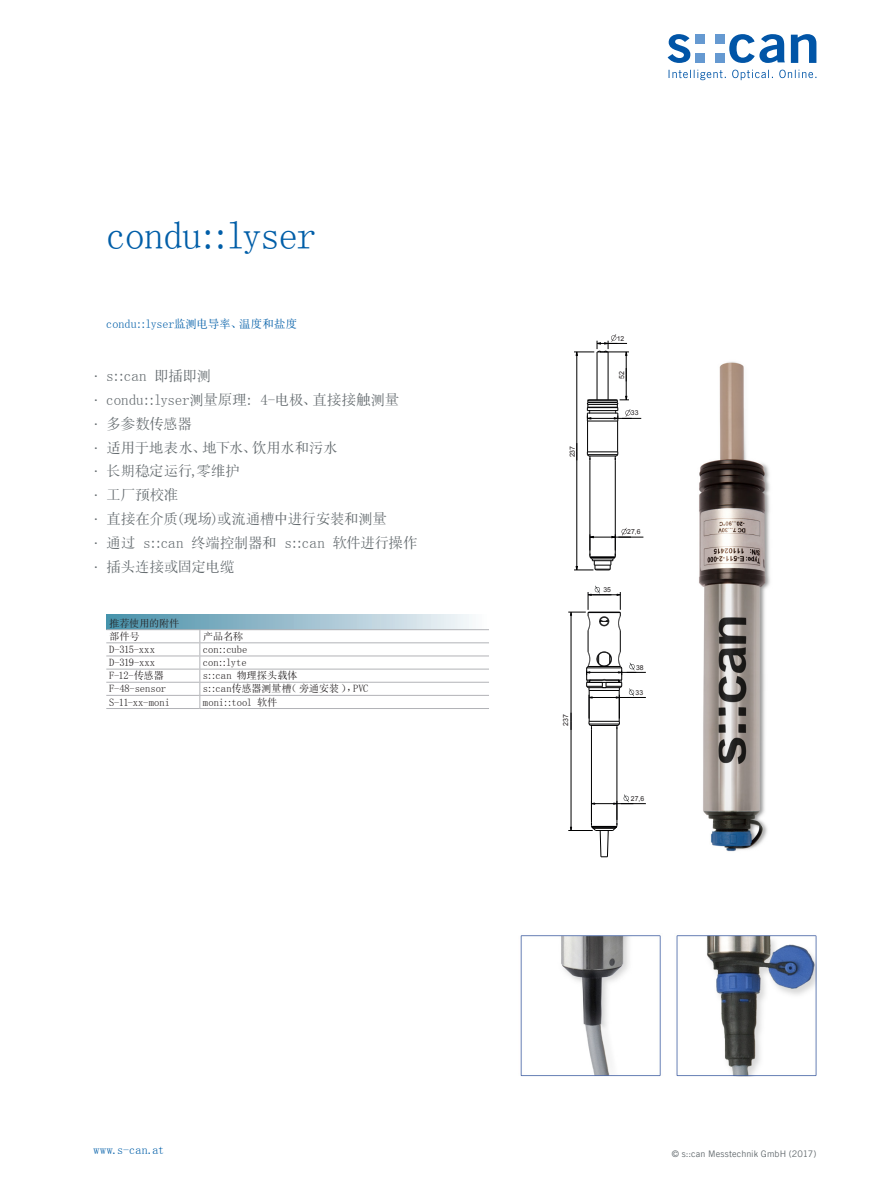
<style>
.page{position:relative;width:893px;height:1191px;background:#fff}
.page>*{position:absolute;margin:0;border:0;box-sizing:border-box;transform-origin:0 0}
.Produkttitel{font:39px "MS Song";letter-spacing:-.025em;color:#015ea8}
.t1{font:15px "MS Song";letter-spacing:-.045em;color:#62696d}
.Messparameter{font:12px "MS Song";letter-spacing:-.005em;color:#015ea8}
.Tabelle{font:10.5px "MS Song";letter-spacing:-.005em;color:#231f20}
.Tabelle-2{font:10.5px "MS Song";letter-spacing:-.035em;color:#231f20}
.Tabelle_Header{font:10.5px "MS Song";letter-spacing:-.045em;color:#231f20}
.Tabelle-3{font:10.5px "MS Song";letter-spacing:-.025em;color:#231f20}
.t2{font:9px "Trade Gothic LT Com";letter-spacing:.01em;color:#62696d}
.Masszeichnung{font:7.05px "Arial";color:#231f20}
.Masszeichnung-2{font:6.75px "Arial";letter-spacing:-.005em;color:#231f20}
.s1{font-family:"Trade Gothic LT Std";font-stretch:expanded}
</style>
<div class="page">
<svg style="left:668px;top:34px;width:22px;height:29px"></svg>
<svg style="left:729px;top:34px;width:56px;height:29px"></svg>
<svg style="left:791px;top:34px;width:25px;height:29px"></svg>
<div style="left:695px;top:34px;width:10px;height:10px;background:#6599d1"></div>
<div style="left:715px;top:34px;width:9px;height:10px;background:#6599d1"></div>
<div style="left:695px;top:53px;width:10px;height:10px;background:#6599d1"></div>
<div style="left:715px;top:53px;width:9px;height:10px;background:#6599d1"></div>
<svg style="left:669px;top:70px;width:147px;height:10px"></svg>
<img style="left:699px;top:362px;width:71px;height:490px">
<hr style="left:587px;top:421px;width:1px;height:31px;background:#000001">
<hr style="left:587px;top:451px;width:31px;height:1px;background:#000001">
<hr style="left:615px;top:460px;width:1px;height:93px;background:#000001">
<hr style="left:587px;top:421px;width:31px;height:1px;background:#000001">
<hr style="left:617px;top:421px;width:1px;height:31px;background:#000001">
<svg style="left:587px;top:452px;width:31px;height:9px"></svg>
<hr style="left:590px;top:460px;width:1px;height:93px;background:#000001">
<hr style="left:576px;top:355px;width:1px;height:97px;background:#000001">
<hr style="left:576px;top:452px;width:1px;height:114px;background:#000001">
<svg style="left:576px;top:443px;width:1px;height:17px"></svg>
<svg style="left:574px;top:334px;width:67px;height:87px"></svg>
<svg style="left:574px;top:528px;width:69px;height:42px"></svg>
<hr style="left:617px;top:729px;width:1px;height:93px;background:#000001">
<hr style="left:591px;top:729px;width:1px;height:93px;background:#000001">
<hr style="left:571px;top:721px;width:1px;height:106px;background:#000001">
<svg style="left:568px;top:794px;width:78px;height:63px"></svg>
<svg style="left:568px;top:585px;width:78px;height:145px"></svg>
<svg style="left:106px;top:614px;width:366px;height:15px;background:#9ac0cf"></svg>
<hr style="left:106px;top:629px;width:94px;height:1px;background:#b2b3b7">
<hr style="left:200px;top:629px;width:289px;height:1px;background:#b2b3b7">
<hr style="left:106px;top:642px;width:94px;height:1px;background:#b2b3b7">
<hr style="left:200px;top:642px;width:289px;height:1px;background:#b2b3b7">
<hr style="left:106px;top:655px;width:94px;height:1px;background:#b2b3b7">
<hr style="left:200px;top:655px;width:289px;height:1px;background:#b2b3b7">
<hr style="left:106px;top:668px;width:94px;height:1px;background:#b2b3b7">
<hr style="left:200px;top:668px;width:289px;height:1px;background:#b2b3b7">
<hr style="left:106px;top:682px;width:94px;height:1px;background:#b2b3b7">
<hr style="left:200px;top:682px;width:289px;height:1px;background:#b2b3b7">
<hr style="left:106px;top:695px;width:94px;height:1px;background:#b2b3b7">
<hr style="left:200px;top:695px;width:289px;height:1px;background:#b2b3b7">
<svg style="left:199px;top:630px;width:1px;height:78px"></svg>
<hr style="left:106px;top:708px;width:94px;height:1px;background:#b2b3b7">
<hr style="left:200px;top:708px;width:289px;height:1px;background:#b2b3b7">
<img style="left:520px;top:935px;width:296px;height:141px">
<p class="Produkttitel" style="left:106px;top:215px;width:211px">condu::lyser</p>
<p class="Messparameter" style="left:106px;top:317px;width:193px">condu::lyser监测电导率、温度和盐度</p>
<p class="t1" style="left:94px;top:368px;width:119px"><span class="s1">∙</span> s::can 即插即测</p>
<p class="t1" style="left:94px;top:392px;width:308px"><span class="s1">∙</span> condu::lyser测量原理: 4-电极、直接接触测量</p>
<p class="t1" style="left:94px;top:416px;width:100px"><span class="s1">∙</span> 多参数传感器</p>
<p class="t1" style="left:94px;top:440px;width:246px"><span class="s1">∙</span> 适用于地表水、地下水、饮用水和污水</p>
<p class="t1" style="left:94px;top:463px;width:148px"><span class="s1">∙</span> 长期稳定运行,零维护</p>
<p class="t1" style="left:94px;top:487px;width:87px"><span class="s1">∙</span> 工厂预校准</p>
<p class="t1" style="left:94px;top:511px;width:295px"><span class="s1">∙</span> 直接在介质(现场)或流通槽中进行安装和测量</p>
<p class="t1" style="left:94px;top:535px;width:326px"><span class="s1">∙</span> 通过 s::can 终端控制器和 s::can 软件进行操作</p>
<p class="t1" style="left:94px;top:559px;width:143px"><span class="s1">∙</span> 插头连接或固定电缆</p>
<p class="Tabelle_Header" style="left:109px;top:617px;width:72px">推荐使用的附件</p>
<p class="Tabelle_Header" style="left:109px;top:631px;width:32px">部件号</p>
<p class="Tabelle_Header" style="left:203px;top:631px;width:42px">产品名称</p>
<p class="Tabelle" style="left:109px;top:644px;width:47px">D-315-xxx</p>
<p class="Tabelle" style="left:203px;top:644px;width:46px">con::cube</p>
<p class="Tabelle" style="left:109px;top:657px;width:47px">D-319-xxx</p>
<p class="Tabelle" style="left:203px;top:657px;width:45px">con::lyte</p>
<p class="Tabelle" style="left:109px;top:670px;width:56px">F-12-传感器</p>
<p class="Tabelle-3" style="left:203px;top:670px;width:96px">s::can 物理探头载体</p>
<p class="Tabelle" style="left:109px;top:683px;width:58px">F-48-sensor</p>
<p class="Tabelle-2" style="left:203px;top:683px;width:167px">s::can传感器测量槽（旁通安装），PVC</p>
<p class="Tabelle" style="left:109px;top:696px;width:62px">S-11-xx-moni</p>
<p class="Tabelle" style="left:203px;top:696px;width:76px">moni::tool 软件</p>
<p class="Messparameter" style="left:94px;top:1143px;width:72px">www.s-can.at</p>
<p class="Masszeichnung" style="left:568px;top:457px;width:13px;rotate:-90deg">237</p>
<p class="Masszeichnung-2" style="left:617px;top:334px;width:9px">12</p>
<p class="Masszeichnung" style="left:617px;top:378px;width:9px;rotate:-90deg">52</p>
<p class="Masszeichnung-2" style="left:631px;top:409px;width:9px">33</p>
<p class="Masszeichnung-2" style="left:627px;top:527px;width:15px">27,6</p>
<p class="Masszeichnung-2" style="left:603px;top:585px;width:9px">35</p>
<p class="Masszeichnung" style="left:561px;top:726px;width:13px;rotate:-90deg">237</p>
<p class="Masszeichnung-2" style="left:636px;top:663px;width:9px">38</p>
<p class="Masszeichnung-2" style="left:636px;top:688px;width:9px">33</p>
<p class="Masszeichnung-2" style="left:631px;top:794px;width:15px">27,6</p>
<p class="t2" style="left:672px;top:1148px;width:146px">© s::can Messtechnik GmbH (2017)</p>
</div>
